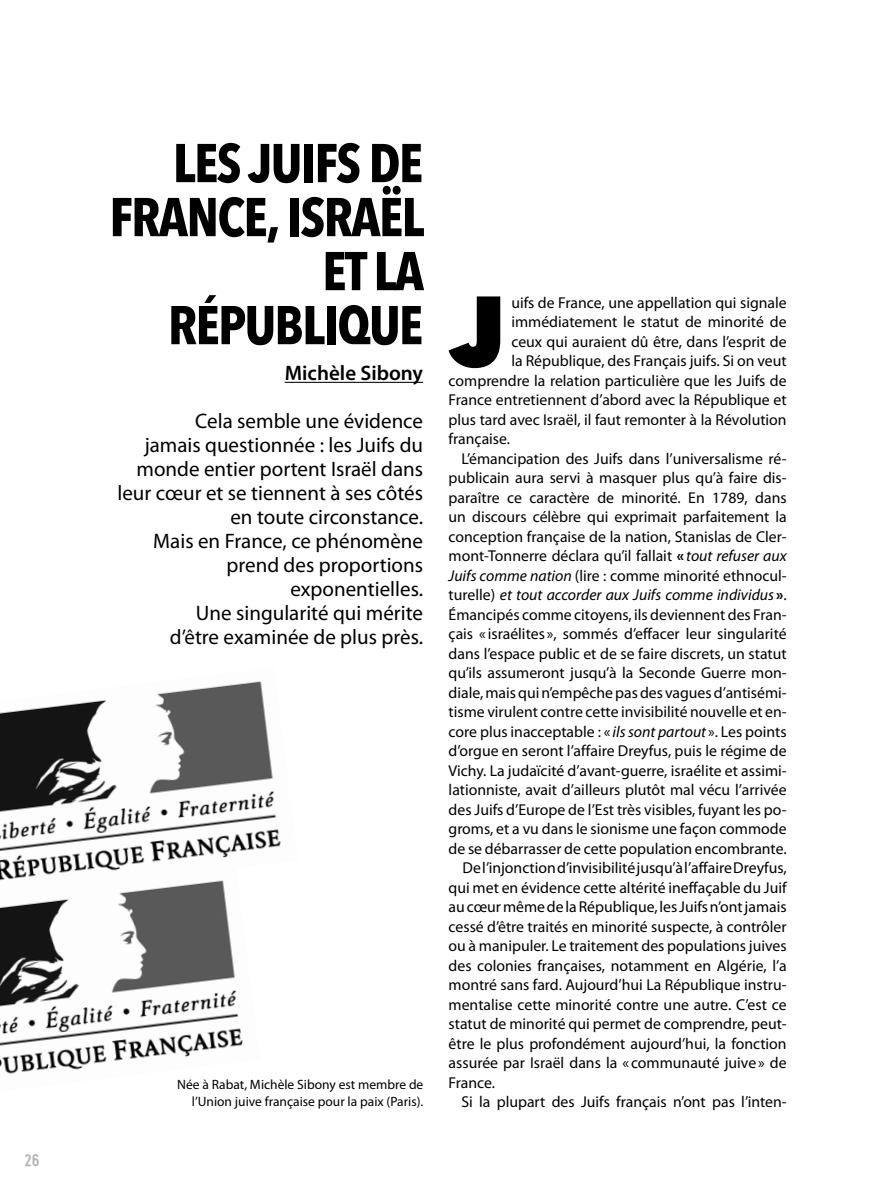
<style>
.page{position:relative;width:893px;height:1191px;background:#fff}
.page>*{position:absolute;margin:0;border:0;box-sizing:border-box;transform-origin:0 0}
.t1{font:800 98.4px "Avenir Next";color:#000}
.t2{font:700 54px/54px "Avenir Next Condensed";letter-spacing:-.03em;color:#000;text-align:right}
.t3{font:21px/24px "Myriad Pro";color:#000;text-align:right}
.t4{font:600 21px "Myriad Pro";color:#000}
.t5{font:700 18px "Miso";color:#b1b3b4}
.t6{font:15.75px "Myriad Pro";color:#000}
.t7{font:italic 15.75px "Myriad Pro";color:#000}
.t8{font:13.5px/16.5px "Myriad Pro";color:#000;text-align:right}
.s1{font-weight:700}
.s2{font-style:italic}
.s3{font-style:normal}
.s4{font-weight:700;font-style:normal}
</style>
<div class="page">
<hr style="left:285px;top:382px;width:138px;height:1px;background:#000">
<img style="left:0;top:681px;width:281px;height:185px">
<img style="left:0;top:866px;width:243px;height:208px">
<p class="t5" style="left:24px;top:1150px;width:16px">26</p>
<h2 class="t2" style="left:109px;top:136px;width:316px">LES JUIFS DE<br>FRANCE, ISRAËL<br>ET LA<br>RÉPUBLIQUE</h2>
<h3 class="t4" style="left:285px;top:360px;width:140px">Michèle Sibony</h3>
<p class="t3" style="left:117px;top:409px;width:307px">Cela semble une évidence<br>jamais questionnée : les Juifs du monde entier portent Israël dans leur cœur et se tiennent à ses côtés en toute circonstance.<br>Mais en France, ce phénomène prend des proportions exponentielles.<br>Une singularité qui mérite<br>d’être examinée de plus près.</p>
<p class="t8" style="left:177px;top:1076px;width:248px">Née à Rabat, Michèle Sibony est membre de l’Union juive française pour la paix (Paris).</p>
<h1 class="t1" style="left:450px;top:270px;width:58px">J</h1>
<p class="t6" style="left:511px;top:293px;width:277px">uifs de France, une appellation qui signale</p>
<p class="t6" style="left:511px;top:312px;width:277px">immédiatement le statut de minorité de</p>
<p class="t6" style="left:511px;top:332px;width:277px">ceux qui auraient dû être, dans l’esprit de</p>
<p class="t6" style="left:511px;top:351px;width:277px">la République, des Français juifs. Si on veut</p>
<p class="t6" style="left:449px;top:371px;width:340px">comprendre la relation particulière que les Juifs de</p>
<p class="t6" style="left:449px;top:390px;width:340px">France entretiennent d’abord avec la République et</p>
<p class="t6" style="left:449px;top:409px;width:340px">plus tard avec Israël, il faut remonter à la Révolution</p>
<p class="t6" style="left:449px;top:429px;width:63px">française.</p>
<p class="t6" style="left:461px;top:448px;width:327px">L’émancipation des Juifs dans l’universalisme ré-</p>
<p class="t6" style="left:449px;top:468px;width:340px">publicain aura servi à masquer plus qu’à faire dis-</p>
<p class="t6" style="left:449px;top:487px;width:340px">paraître ce caractère de minorité. En 1789, dans</p>
<p class="t6" style="left:449px;top:507px;width:340px">un discours célèbre qui exprimait parfaitement la</p>
<p class="t6" style="left:449px;top:526px;width:340px">conception française de la nation, Stanislas de Cler-</p>
<p class="t6" style="left:449px;top:546px;width:340px">mont-Tonnerre déclara qu’il fallait <span class="s1">«</span> <span class="s2">tout refuser aux</span></p>
<p class="t6" style="left:449px;top:565px;width:340px"><span class="s2">Juifs comme nation</span> (lire : comme minorité ethnocul-</p>
<p class="t7" style="left:449px;top:585px;width:340px"><span class="s3">turelle)</span> et tout accorder aux Juifs comme individus <span class="s4">»</span><span class="s3">.</span></p>
<p class="t6" style="left:449px;top:604px;width:340px">Émancipés comme citoyens, ils deviennent des Fran-</p>
<p class="t6" style="left:449px;top:624px;width:340px">çais « israélites », sommés d’effacer leur singularité</p>
<p class="t6" style="left:449px;top:643px;width:340px">dans l’espace public et de se faire discrets, un statut</p>
<p class="t6" style="left:449px;top:663px;width:339px">qu’ils assumeront jusqu’à la Seconde Guerre mon-</p>
<p class="t6" style="left:449px;top:682px;width:340px">diale, mais qui n’empêche pas des vagues d’antisémi-</p>
<p class="t6" style="left:449px;top:702px;width:340px">tisme virulent contre cette invisibilité nouvelle et en-</p>
<p class="t6" style="left:449px;top:721px;width:340px">core plus inacceptable : « <span class="s2">ils sont partout</span> ». Les points</p>
<p class="t6" style="left:449px;top:741px;width:340px">d’orgue en seront l’affaire Dreyfus, puis le régime de</p>
<p class="t6" style="left:449px;top:760px;width:340px">Vichy. La judaïcité d’avant-guerre, israélite et assimi-</p>
<p class="t6" style="left:449px;top:780px;width:340px">lationniste, avait d’ailleurs plutôt mal vécu l’arrivée</p>
<p class="t6" style="left:449px;top:799px;width:340px">des Juifs d’Europe de l’Est très visibles, fuyant les po-</p>
<p class="t6" style="left:449px;top:819px;width:340px">groms, et a vu dans le sionisme une façon commode</p>
<p class="t6" style="left:449px;top:838px;width:340px">de se débarrasser de cette population encombrante.</p>
<p class="t6" style="left:463px;top:858px;width:326px">De l’injonction d’invisibilité jusqu’à l’affaire Dreyfus,</p>
<p class="t6" style="left:449px;top:877px;width:340px">qui met en évidence cette altérité ineffaçable du Juif</p>
<p class="t6" style="left:449px;top:897px;width:340px">au cœur même de la République, les Juifs n’ont jamais</p>
<p class="t6" style="left:449px;top:916px;width:339px">cessé d’être traités en minorité suspecte, à contrôler</p>
<p class="t6" style="left:449px;top:936px;width:339px">ou à manipuler. Le traitement des populations juives</p>
<p class="t6" style="left:449px;top:955px;width:340px">des colonies françaises, notamment en Algérie, l’a</p>
<p class="t6" style="left:449px;top:975px;width:339px">montré sans fard. Aujourd’hui La République instru-</p>
<p class="t6" style="left:449px;top:994px;width:339px">mentalise cette minorité contre une autre. C’est ce</p>
<p class="t6" style="left:449px;top:1014px;width:340px">statut de minorité qui permet de comprendre, peut-</p>
<p class="t6" style="left:449px;top:1033px;width:340px">être le plus profondément aujourd’hui, la fonction</p>
<p class="t6" style="left:449px;top:1053px;width:340px">assurée par Israël dans la « communauté juive» de</p>
<p class="t6" style="left:449px;top:1072px;width:48px">France.</p>
<p class="t6" style="left:461px;top:1092px;width:327px">Si la plupart des Juifs français n’ont pas l’inten-</p>
</div>
